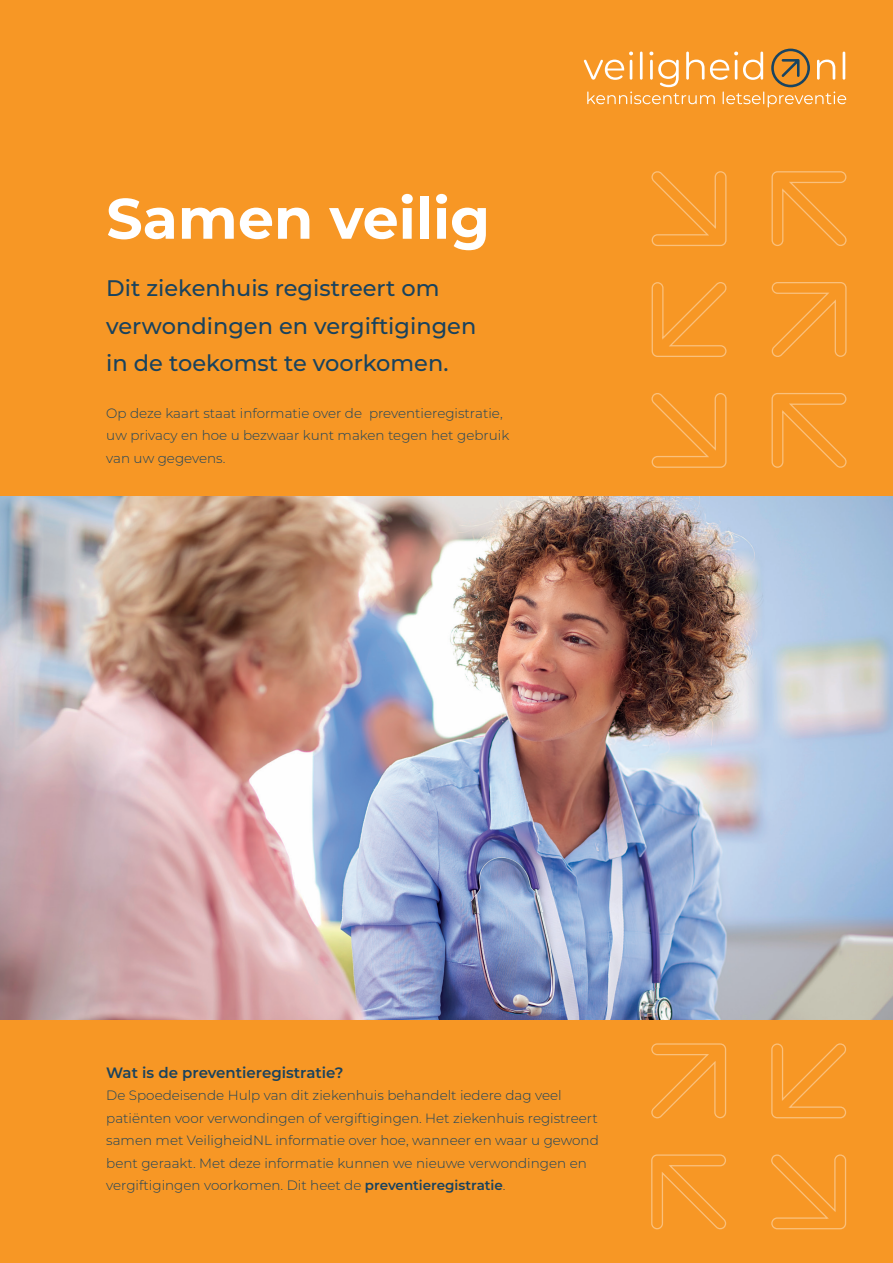
<style>
.page{position:relative;width:893px;height:1263px;background:#f79725}
.page>*{position:absolute;margin:0;border:0;box-sizing:border-box;transform-origin:0 0}
.t1{font:700 57px "Montserrat";color:#fff}
.t2{font:500 22.5px/37.5px "Montserrat";color:#19425e}
.t3{font:600 15px "Montserrat";color:#19425e}
.t4{font:300 13.5px/22.5px "Montserrat";color:#19425e}
.s1{font-weight:600}
</style>
<div class="page">
<svg style="left:584px;top:49px;width:262px;height:58px"></svg>
<svg style="left:651px;top:1043px;width:196px;height:187px"></svg>
<svg style="left:651px;top:171px;width:196px;height:297px"></svg>
<img style="left:0;top:496px;width:893px;height:523px">
<h1 class="t1" style="left:106px;top:177px;width:385px">Samen veilig</h1>
<h2 class="t2" style="left:106px;top:268px;width:372px">Dit ziekenhuis registreert om verwondingen en vergiftigingen in de toekomst te voorkomen.</h2>
<p class="t4" style="left:106px;top:401px;width:405px">Op deze kaart staat informatie over de preventieregistratie, uw privacy en hoe u bezwaar kunt maken tegen het gebruik van uw gegevens.</p>
<p class="t3" style="left:106px;top:1062px;width:239px">Wat is de preventieregistratie?</p>
<p class="t4" style="left:106px;top:1084px;width:494px">De Spoedeisende Hulp van dit ziekenhuis behandelt iedere dag veel patiënten voor verwondingen of vergiftigingen. Het ziekenhuis registreert samen met VeiligheidNL informatie over hoe, wanneer en waar u gewond bent geraakt. Met deze informatie kunnen we nieuwe verwondingen en vergiftigingen voorkomen. Dit heet de <span class="s1">preventieregistratie</span>.</p>
</div>
